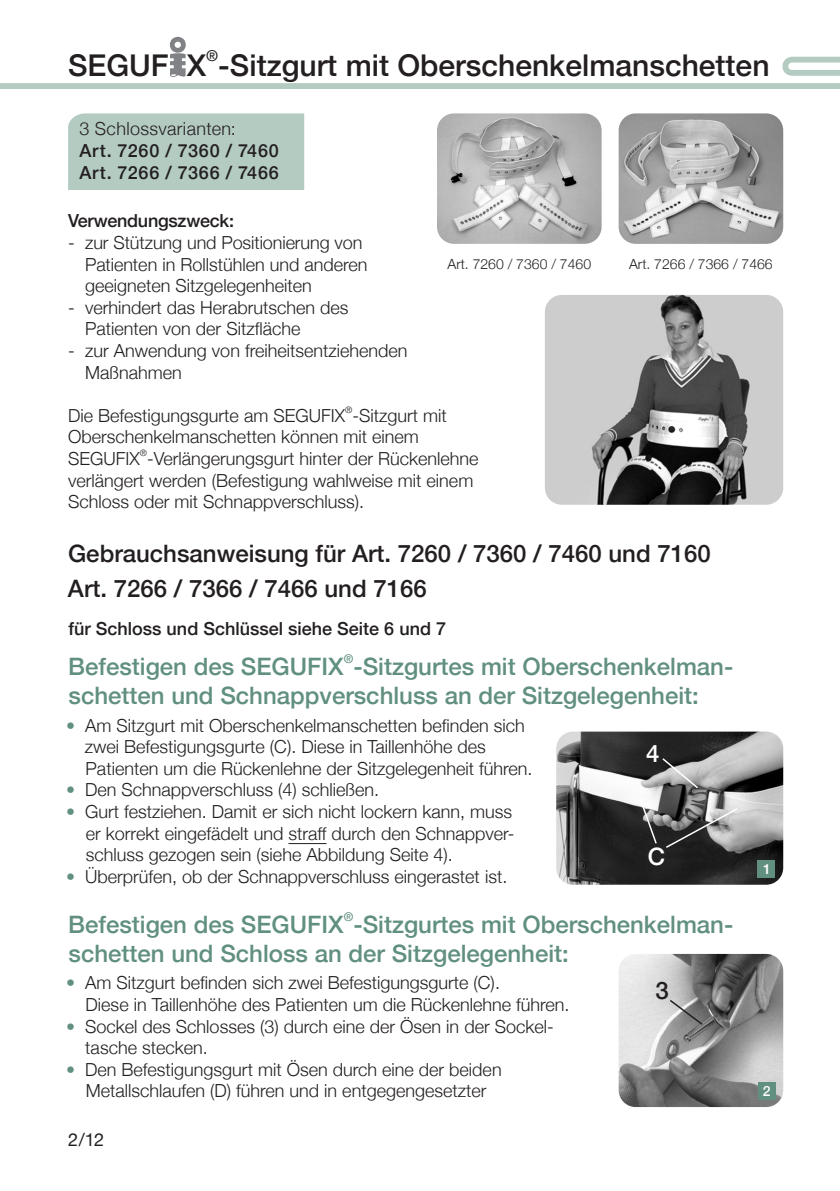
<style>
.page{position:relative;width:840px;height:1191px;background:#fff}
.page>*{position:absolute;margin:0;border:0;box-sizing:border-box;transform-origin:0 0}
.t1{font:500 30px "Helvetica Neue";color:#231f20}
.t2{font:500 24px "Helvetica Neue";color:#619080}
.t3{font:500 24px "Helvetica Neue";color:#231f20}
.t4{font:500 24px "Helvetica Neue";color:#fff}
.t5{font:300 18px/21.6px "Helvetica Neue";color:#231f20}
.t6{font:500 18px "Helvetica Neue";color:#231f20}
.t7{font:300 18px/21.6px "Helvetica Neue";letter-spacing:.02em;color:#231f20}
.t8{font:500 18px "Helvetica Neue";letter-spacing:.045em;color:#231f20}
.t9{font:18px "Helvetica Neue";color:#231f20}
.t10{font:500 15px "Helvetica Neue";color:#231f20}
.t11{font:300 14px "Helvetica Neue";color:#231f20}
.t12{font:500 14px "Helvetica Neue";color:#fff}
.t13{font:500 12px "Helvetica Neue";color:#619080}
.t14{font:300 9px "Helvetica Neue";color:#231f20}
.s1{font-family:"Helvetica Segufix";font-weight:400;font-size:52px;color:#808285}
.s2{font-weight:500}
.s3{color:#619080}
</style>
<div class="page">
<svg style="left:0;top:57px;width:839px;height:32px"></svg>
<div style="left:68px;top:113px;width:236px;height:77px;background:#b4cbc2"></div>
<hr style="left:288px;top:843px;width:38px;height:1px;background:#231f20">
<img style="left:437px;top:113px;width:164px;height:131px">
<img style="left:618px;top:113px;width:164px;height:131px">
<img style="left:618px;top:954px;width:164px;height:153px">
<div style="left:757px;top:1082px;width:17px;height:17px;background:#619080"></div>
<svg style="left:667px;top:998px;width:36px;height:28px"></svg>
<img style="left:556px;top:731px;width:226px;height:153px">
<div style="left:757px;top:860px;width:17px;height:17px;background:#619080"></div>
<svg style="left:664px;top:806px;width:74px;height:43px;background:#717171"></svg>
<svg style="left:638px;top:796px;width:19px;height:49px"></svg>
<svg style="left:660px;top:756px;width:39px;height:34px"></svg>
<img style="left:545px;top:295px;width:237px;height:210px">
<p class="t1" style="left:68px;top:41px;width:702px">SEGUF<span class="s1">⁄</span>X -Sitzgurt mit Oberschenkelmanschetten</p>
<p class="t10" style="left:206px;top:43px;width:13px">®</p>
<p class="t7" style="left:79px;top:117px;width:201px">3 Schlossvarianten:<br><span class="s2">Art. 7260 / 7360 / 7460</span></p>
<p class="t8" style="left:79px;top:158px;width:201px">Art. 7266 / 7366 / 7466</p>
<p class="t6" style="left:68px;top:206px;width:167px">Verwendungszweck:</p>
<p class="t5" style="left:85px;top:231px;width:284px;text-indent:-17px">- zur Stützung und Positionierung von<br>Patienten in Rollstühlen und anderen geeigneten Sitzgelegenheiten</p>
<p class="t5" style="left:85px;top:295px;width:265px;text-indent:-17px">- verhindert das Herabrutschen des<br>Patienten von der Sitzfläche</p>
<p class="t5" style="left:85px;top:339px;width:324px;text-indent:-17px">- zur Anwendung von freiheitsentziehenden<br>Maßnahmen</p>
<p class="t5" style="left:68px;top:403px;width:380px">Die Befestigungsgurte am SEGUFIX -Sitzgurt mit</p>
<p class="t11" style="left:447px;top:252px;width:145px">Art. 7260 / 7360 / 7460</p>
<p class="t11" style="left:628px;top:252px;width:145px">Art. 7266 / 7366 / 7466</p>
<p class="t14" style="left:345px;top:402px;width:9px">®</p>
<p class="t5" style="left:68px;top:425px;width:411px">Oberschenkelmanschetten können mit einem<br>SEGUFIX -Verlängerungsgurt hinter der Rückenlehne</p>
<p class="t14" style="left:140px;top:445px;width:9px">®</p>
<p class="t5" style="left:68px;top:468px;width:406px">verlängert werden (Befestigung wahlweise mit einem<br>Schloss oder mit Schnappverschluss).</p>
<p class="t3" style="left:68px;top:534px;width:644px">Gebrauchsanweisung für Art. 7260 / 7360 / 7460 und 7160</p>
<p class="t3" style="left:68px;top:569px;width:360px">Art. 7266 / 7366 / 7466 und 7166</p>
<p class="t6" style="left:68px;top:614px;width:379px">für Schloss und Schlüssel siehe Seite 6 und 7</p>
<p class="t2" style="left:68px;top:647px;width:666px">Befestigen des SEGUFIX -Sitzgurtes mit Oberschenkelman-</p>
<p class="t13" style="left:343px;top:649px;width:11px">®</p>
<p class="t2" style="left:69px;top:676px;width:631px">schetten und Schnappverschluss an der Sitzgelegenheit:</p>
<p class="t5" style="left:85px;top:713px;width:449px;text-indent:-19px"><span class="s3">•</span> Am Sitzgurt mit Oberschenkelmanschetten befinden sich zwei Befestigungsgurte (C). Diese in Taillenhöhe des<br>Patienten um die Rückenlehne der Sitzgelegenheit führen.</p>
<p class="t5" style="left:66px;top:778px;width:314px"><span class="s3">•</span> Den Schnappverschluss (4) schließen.</p>
<p class="t5" style="left:86px;top:799px;width:430px;text-indent:-20px"><span class="s3">•</span> Gurt festziehen. Damit er sich nicht lockern kann, muss er korrekt eingefädelt und straff durch den Schnappver&shy;schluss gezogen sein (siehe Abbildung Seite 4).</p>
<p class="t5" style="left:66px;top:864px;width:442px"><span class="s3">•</span> Überprüfen, ob der Schnappverschluss eingerastet ist.</p>
<p class="t2" style="left:68px;top:905px;width:666px">Befestigen des SEGUFIX -Sitzgurtes mit Oberschenkelman-</p>
<p class="t4" style="left:645px;top:734px;width:15px">4</p>
<p class="t4" style="left:647px;top:837px;width:19px">C</p>
<p class="t13" style="left:343px;top:907px;width:11px">®</p>
<p class="t2" style="left:69px;top:934px;width:501px">schetten und Schloss an der Sitzgelegenheit:</p>
<p class="t5" style="left:86px;top:971px;width:485px;text-indent:-19px"><span class="s3">•</span> Am Sitzgurt befinden sich zwei Befestigungsgurte (C).<br>Diese in Taillenhöhe des Patienten um die Rückenlehne führen.</p>
<p class="t5" style="left:85px;top:1014px;width:467px;text-indent:-19px"><span class="s3">•</span> Sockel des Schlosses (3) durch eine der Ösen in der Sockel&shy;tasche stecken.</p>
<p class="t5" style="left:66px;top:1057px;width:436px;text-align:center"><span class="s3">•</span> Den Befestigungsgurt mit Ösen durch eine der beiden<br>Metallschlaufen (D) führen und in entgegengesetzter</p>
<p class="t3" style="left:655px;top:971px;width:15px">3</p>
<p class="t9" style="left:68px;top:1126px;width:37px">2/12</p>
<p class="t12" style="left:762px;top:857px;width:9px">1</p>
<p class="t12" style="left:762px;top:1080px;width:9px">2</p>
</div>
